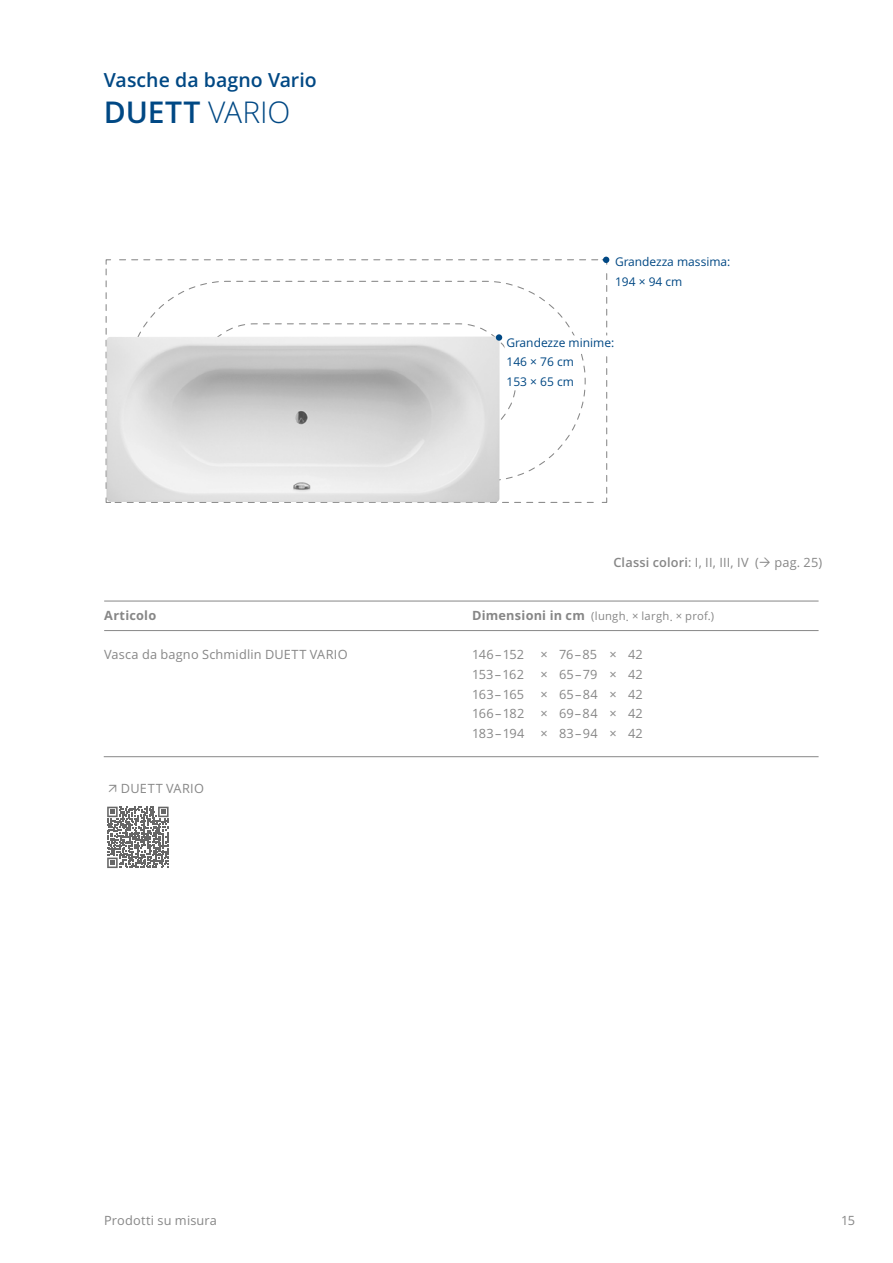
<style>
.page{position:relative;width:893px;height:1263px;background:#fff}
.page>*{position:absolute;margin:0;border:0;box-sizing:border-box;transform-origin:0 0}
._02_Titel-gross{font:600 30px "Open Sans";letter-spacing:.005em;color:#004884}
._01_Titel-klien{font:600 19.5px "Open Sans";letter-spacing:.005em;color:#004884}
.Vermassung_Vario{font:12.75px/19.5px "Open Sans";letter-spacing:.01em;color:#878787;text-align:right}
.Farbklasse{font:12.75px "Open Sans";letter-spacing:.015em;color:#878787}
.Lauftext{font:12.75px "Open Sans";letter-spacing:.015em;color:#878787}
.Lauftext_ohne_Raster{font:12.75px "Open Sans";letter-spacing:.025em;color:#878787}
.Untertitel_mit_Linie{font:700 12.75px "Open Sans";letter-spacing:.015em;color:#878787}
._09_Überblick_Grafik{font:12px "Open Sans";color:#004884}
.Untertitel_mit_Linie-2{font:11.25px "Open Sans";letter-spacing:.025em;color:#878787}
.s1{font-weight:300}
.s2{font-weight:600}
.s3{font-weight:700;font-size:12.75px}
</style>
<div class="page">
<hr style="left:104px;top:756px;width:715px;height:1px;background:#878787">
<svg style="left:107px;top:807px;width:62px;height:61px"></svg>
<hr style="left:104px;top:601px;width:715px;height:1px;background:#878787">
<hr style="left:104px;top:630px;width:715px;height:1px;background:#878787">
<svg style="left:105px;top:257px;width:505px;height:246px"></svg>
<p class="_01_Titel-klien" style="left:104px;top:67px;width:214px">Vasche da bagno Vario</p>
<p class="_02_Titel-gross" style="left:104px;top:92px;width:188px">DUETT <span class="s1">VARIO</span></p>
<p class="_09_Überblick_Grafik" style="left:615px;top:253px;width:117px">Grandezza massima:</p>
<p class="_09_Überblick_Grafik" style="left:615px;top:273px;width:69px">194 × 94 cm</p>
<p class="_09_Überblick_Grafik" style="left:506px;top:334px;width:109px">Grandezze minime:</p>
<p class="_09_Überblick_Grafik" style="left:506px;top:354px;width:69px">146 × 76 cm</p>
<p class="_09_Überblick_Grafik" style="left:506px;top:373px;width:69px">153 × 65 cm</p>
<p class="Farbklasse" style="left:613px;top:553px;width:210px"><span class="s2">Classi colori</span>: I, II, III, IV ( pag. 25)</p>
<p class="Untertitel_mit_Linie" style="left:104px;top:607px;width:54px">Articolo</p>
<p class="Untertitel_mit_Linie-2" style="left:472px;top:609px;width:244px"><span class="s3">Dimensioni in cm</span> (lungh. × largh. × prof.)</p>
<p class="Lauftext" style="left:104px;top:646px;width:245px">Vasca da bagno Schmidlin DUETT VARIO</p>
<p class="Vermassung_Vario" style="left:472px;top:645px;width:54px">146 – 152</p>
<p class="Vermassung_Vario" style="left:540px;top:645px;width:104px">× 76 – 85 × 42</p>
<p class="Vermassung_Vario" style="left:472px;top:664px;width:54px">153 – 162</p>
<p class="Vermassung_Vario" style="left:540px;top:664px;width:104px">× 65 – 79 × 42</p>
<p class="Vermassung_Vario" style="left:472px;top:684px;width:54px">163 – 165</p>
<p class="Vermassung_Vario" style="left:540px;top:684px;width:104px">× 65 – 84 × 42</p>
<p class="Vermassung_Vario" style="left:472px;top:703px;width:54px">166 – 182</p>
<p class="Vermassung_Vario" style="left:472px;top:703px;width:172px">× 69 – 84 × 42<br>183 – 194 × 83 – 94 × 42</p>
<p class="Lauftext_ohne_Raster" style="left:121px;top:779px;width:85px">DUETT VARIO</p>
<p class="Farbklasse" style="left:104px;top:1211px;width:114px">Prodotti su misura</p>
<p class="Farbklasse" style="left:841px;top:1211px;width:15px">15</p>
</div>
